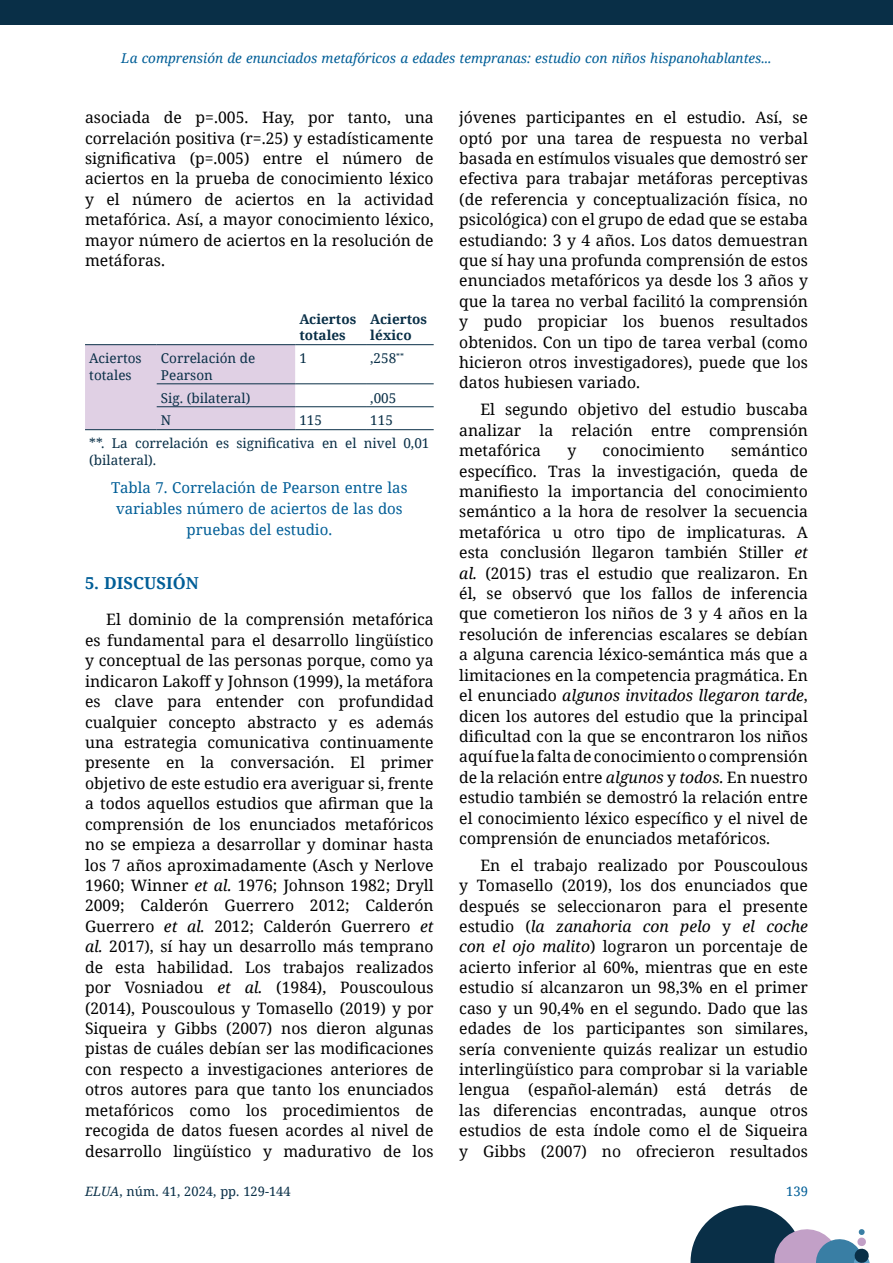
<style>
.page{position:relative;width:893px;height:1263px;background:#fff}
.page>*{position:absolute;margin:0;border:0;box-sizing:border-box;transform-origin:0 0}
.t1{font:700 16.5px "Noto Serif";color:#005e97}
.t2{font:15.75px/20.4px "Noto Serif";color:#000;text-align:justify}
.t3{font:15px/21.1px "Noto Serif";color:#005e97;text-align:center}
.t4{font:13.5px/16.2px "Noto Serif";color:#092f47}
.t5{font:italic 13.5px "Noto Serif";color:#005e97}
.t6{font:700 13.5px/16.2px "Noto Serif";color:#092f47}
.t7{font:12.9px "Noto Serif";color:#092f47}
.t8{font:12.9px "Noto Serif";color:#005e97}
.s1{font-style:italic}
</style>
<div class="page">
<div style="left:0;top:0;width:893px;height:25px;background:#092f47"></div>
<svg style="left:690px;top:1205px;width:180px;height:58px"></svg>
<svg style="left:85px;top:345px;width:349px;height:86px"></svg>
<div style="left:85px;top:345px;width:210px;height:84px;background:#e0d0e4"></div>
<hr style="left:85px;top:344px;width:72px;height:1px;background:#092f47">
<hr style="left:157px;top:344px;width:138px;height:1px;background:#092f47">
<hr style="left:295px;top:344px;width:71px;height:1px;background:#092f47">
<hr style="left:366px;top:344px;width:68px;height:1px;background:#092f47">
<hr style="left:157px;top:383px;width:138px;height:1px;background:#092f47">
<hr style="left:295px;top:383px;width:71px;height:1px;background:#092f47">
<hr style="left:366px;top:383px;width:68px;height:1px;background:#092f47">
<hr style="left:157px;top:406px;width:138px;height:1px;background:#092f47">
<hr style="left:295px;top:406px;width:71px;height:1px;background:#092f47">
<hr style="left:366px;top:406px;width:68px;height:1px;background:#092f47">
<hr style="left:85px;top:429px;width:72px;height:1px;background:#092f47">
<hr style="left:157px;top:429px;width:138px;height:1px;background:#092f47">
<hr style="left:295px;top:429px;width:71px;height:1px;background:#092f47">
<hr style="left:366px;top:429px;width:68px;height:1px;background:#092f47">
<p class="t5" style="left:121px;top:49px;width:652px">La comprensión de enunciados metafóricos a edades tempranas: estudio con niños hispanohablantes...</p>
<p class="t2" style="left:85px;top:107px;width:350px">asociada de p=.005. Hay, por tanto, una correlación positiva (r=.25) y estadísticamente significativa (p=.005) entre el número de aciertos en la prueba de conocimiento léxico y el número de aciertos en la actividad metafórica. Así, a mayor conocimiento léxico, mayor número de aciertos en la resolución de metáforas.</p>
<p class="t6" style="left:299px;top:311px;width:58px">Aciertos totales</p>
<p class="t6" style="left:370px;top:311px;width:58px">Aciertos léxico</p>
<p class="t4" style="left:89px;top:350px;width:54px">Aciertos totales</p>
<p class="t4" style="left:161px;top:350px;width:96px">Correlación de<br>Pearson</p>
<p class="t4" style="left:299px;top:350px;width:9px">1</p>
<p class="t4" style="left:370px;top:350px;width:35px">,258<sup>**</sup></p>
<p class="t4" style="left:161px;top:389px;width:91px">Sig. (bilateral)</p>
<p class="t4" style="left:370px;top:389px;width:28px">,005</p>
<p class="t4" style="left:161px;top:412px;width:12px">N</p>
<p class="t4" style="left:299px;top:412px;width:24px">115</p>
<p class="t4" style="left:89px;top:409px;width:342px;line-height:23px;text-indent:281px">115<br>**. La correlación es significativa en el nivel 0,01</p>
<p class="t4" style="left:89px;top:451px;width:68px">(bilateral).</p>
<p class="t3" style="left:111px;top:476px;width:298px">Tabla 7. Correlación de Pearson entre las variables número de aciertos de las dos pruebas del estudio.</p>
<p class="t1" style="left:85px;top:572px;width:115px">5. DISCUSIÓN</p>
<p class="t2" style="left:85px;top:609px;width:350px;text-indent:21px">El dominio de la comprensión metafórica es fundamental para el desarrollo lingüístico y conceptual de las personas porque, como ya indicaron Lakoff y Johnson (1999), la metáfora es clave para entender con profundidad cualquier concepto abstracto y es además una estrategia comunicativa continuamente presente en la conversación. El primer objetivo de este estudio era averiguar si, frente a todos aquellos estudios que afirman que la comprensión de los enunciados metafóricos no se empieza a desarrollar y dominar hasta los 7 años aproximadamente (Asch y Nerlove 1960; Winner <span class="s1">et al.</span> 1976; Johnson 1982; Dryll 2009; Calderón Guerrero 2012; Calderón Guerrero <span class="s1">et al.</span> 2012; Calderón Guerrero <span class="s1">et al.</span> 2017), sí hay un desarrollo más temprano de esta habilidad. Los trabajos realizados por Vosniadou <span class="s1">et al.</span> (1984), Pouscoulous (2014), Pouscoulous y Tomasello (2019) y por Siqueira y Gibbs (2007) nos dieron algunas pistas de cuáles debían ser las modificaciones con respecto a investigaciones anteriores de otros autores para que tanto los enunciados metafóricos como los procedimientos de recogida de datos fuesen acordes al nivel de desarrollo lingüístico y madurativo de los</p>
<p class="t2" style="left:459px;top:107px;width:350px">jóvenes participantes en el estudio. Así, se optó por una tarea de respuesta no verbal basada en estímulos visuales que demostró ser efectiva para trabajar metáforas perceptivas (de referencia y conceptualización física, no psicológica) con el grupo de edad que se estaba estudiando: 3 y 4 años. Los datos demuestran que sí hay una profunda comprensión de estos enunciados metafóricos ya desde los 3 años y que la tarea no verbal facilitó la comprensión y pudo propiciar los buenos resultados obtenidos. Con un tipo de tarea verbal (como hicieron otros investigadores), puede que los datos hubiesen variado.</p>
<p class="t2" style="left:459px;top:399px;width:350px;text-indent:21px">El segundo objetivo del estudio buscaba analizar la relación entre comprensión metafórica</p>
<p class="t2" style="left:459px;top:440px;width:350px;text-indent:272px">semántico específico. Tras la investigación, queda de manifiesto la importancia del conocimiento semántico a la hora de resolver la secuencia metafórica u otro tipo de implicaturas. A esta conclusión llegaron también Stiller <span class="s1">et al.</span> (2015) tras el estudio que realizaron. En él, se observó que los fallos de inferencia que cometieron los niños de 3 y 4 años en la resolución de inferencias escalares se debían a alguna carencia léxico-semántica más que a limitaciones en la competencia pragmática. En el enunciado <span class="s1">algunos invitados llegaron tarde</span>, dicen los autores del estudio que la principal dificultad con la que se encontraron los niños aquí fue la falta de conocimiento o comprensión de la relación entre <span class="s1">algunos</span> y <span class="s1">todos.</span> En nuestro estudio también se demostró la relación entre el conocimiento léxico específico y el nivel de comprensión de enunciados metafóricos.</p>
<p class="t2" style="left:459px;top:854px;width:350px;text-indent:21px">En el trabajo realizado por Pouscoulous y Tomasello (2019), los dos enunciados que después se seleccionaron para el presente estudio (<span class="s1">la zanahoria con pelo</span> y <span class="s1">el coche con el ojo malito</span>) lograron un porcentaje de acierto inferior al 60%, mientras que en este estudio sí alcanzaron un 98,3% en el primer caso y un 90,4% en el segundo. Dado que las edades de los participantes son similares, sería conveniente quizás realizar un estudio interlingüístico para comprobar si la variable lengua (español-alemán) está detrás de las diferencias encontradas, aunque otros estudios de esta índole como el de Siqueira y Gibbs (2007) no ofrecieron resultados</p>
<p class="t2" style="left:567px;top:440px;width:10px">y</p>
<p class="t2" style="left:603px;top:440px;width:104px">conocimiento</p>
<p class="t7" style="left:85px;top:1182px;width:207px"><span class="s1">ELUA</span>, núm. 41, 2024, pp. 129-144</p>
<p class="t8" style="left:786px;top:1182px;width:23px">139</p>
</div>
